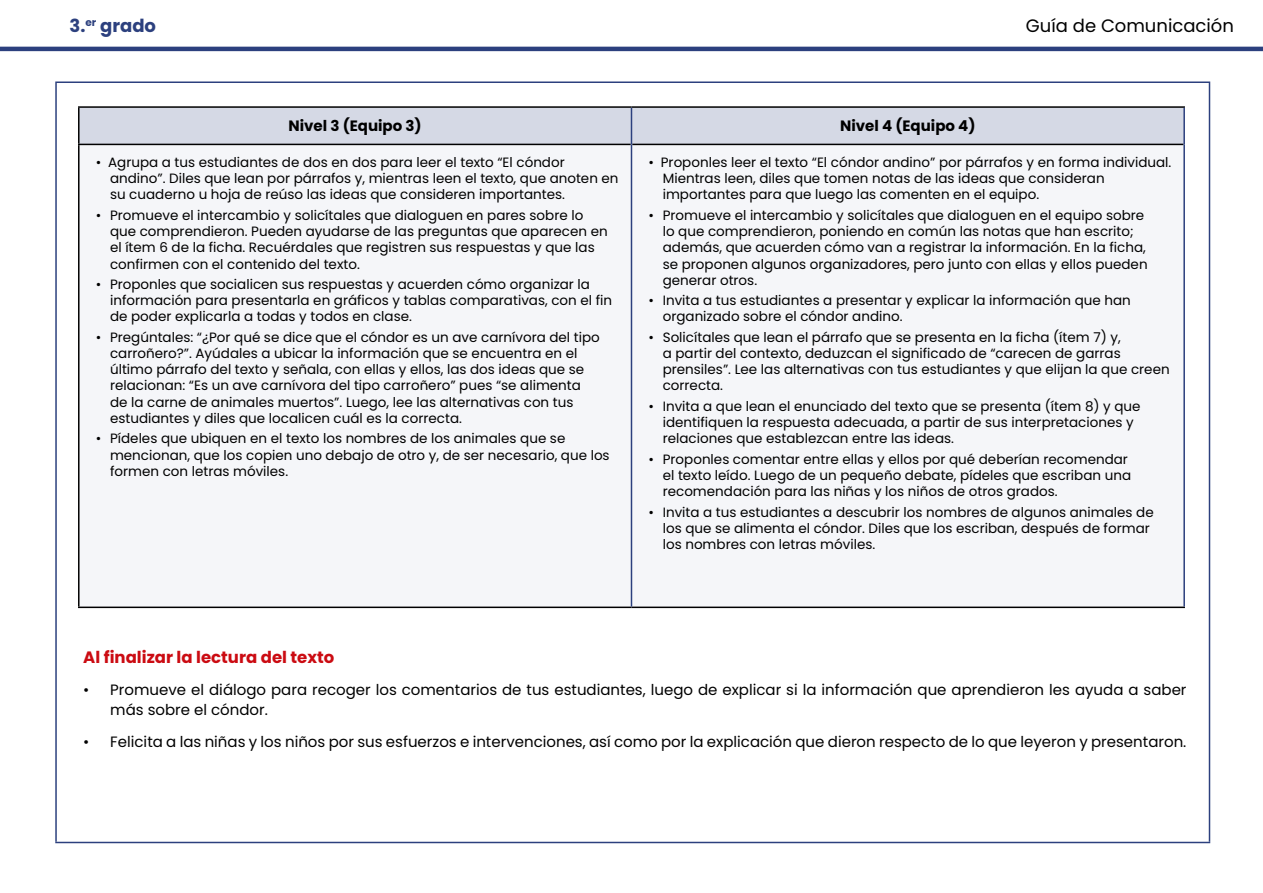
<style>
.page{position:relative;width:1263px;height:893px;background:#fff}
.page>*{position:absolute;margin:0;border:0;box-sizing:border-box;transform-origin:0 0}
.t1{font:18px "Poppins";color:#000}
.t2{font:700 18px "Poppins";color:#2c407e}
.t3{font:700 16.5px "Poppins";color:#cb0b12}
.t4{font:15px/19.5px "Poppins";color:#000}
.t5{font:700 15px "Poppins";color:#000}
.t6{font:13.5px/16.2px "Poppins";color:#000}
</style>
<div class="page">
<hr style="left:0;top:47px;width:1263px;height:4px;background:#2c407e">
<hr style="left:55px;top:81px;width:1155px;height:2px;background:#2c407e">
<hr style="left:55px;top:83px;width:2px;height:759px;background:#2c407e">
<hr style="left:1209px;top:83px;width:1px;height:759px;background:#2c407e">
<hr style="left:55px;top:842px;width:1155px;height:1px;background:#2c407e">
<div style="left:80px;top:108px;width:1103px;height:36px;background:#d5d9e5"></div>
<div style="left:80px;top:145px;width:1103px;height:462px;background:#f5f6f9"></div>
<hr style="left:78px;top:106px;width:553px;height:2px;background:#000">
<hr style="left:78px;top:108px;width:2px;height:36px;background:#000">
<hr style="left:631px;top:106px;width:554px;height:2px;background:#000">
<hr style="left:78px;top:144px;width:553px;height:1px;background:#000">
<hr style="left:78px;top:145px;width:2px;height:462px;background:#000">
<hr style="left:632px;top:144px;width:551px;height:1px;background:#000">
<hr style="left:78px;top:607px;width:553px;height:1px;background:#000">
<hr style="left:631px;top:607px;width:554px;height:1px;background:#000">
<hr style="left:631px;top:108px;width:1px;height:36px;background:#2c407e">
<hr style="left:1183px;top:108px;width:2px;height:36px;background:#2c407e">
<hr style="left:631px;top:144px;width:1px;height:463px;background:#2c407e">
<hr style="left:1183px;top:144px;width:2px;height:463px;background:#2c407e">
<h1 class="t2" style="left:69px;top:15px;width:88px">3.<sup>er</sup> grado</h1>
<h1 class="t1" style="left:1026px;top:15px;width:209px">Guía de Comunicación</h1>
<p class="t5" style="left:288px;top:117px;width:135px">Nivel 3 (Equipo 3)</p>
<p class="t5" style="left:840px;top:117px;width:137px">Nivel 4 (Equipo 4)</p>
<p class="t6" style="left:110px;top:154px;width:510px;text-indent:-14px">• Agrupa a tus estudiantes de dos en dos para leer el texto “El cóndor andino”. Diles que lean por párrafos y, mientras leen el texto, que anoten en su cuaderno u hoja de reúso las ideas que consideren importantes.</p>
<p class="t6" style="left:110px;top:207px;width:499px;text-indent:-14px">• Promueve el intercambio y solicítales que dialoguen en pares sobre lo que comprendieron. Pueden ayudarse de las preguntas que aparecen en el ítem 6 de la ficha. Recuérdales que registren sus respuestas y que las confirmen con el contenido del texto.</p>
<p class="t6" style="left:110px;top:276px;width:504px;text-indent:-14px">• Proponles que socialicen sus respuestas y acuerden cómo organizar la información para presentarla en gráficos y tablas comparativas, con el fin de poder explicarla a todas y todos en clase.</p>
<p class="t6" style="left:110px;top:329px;width:491px;text-indent:-14px">• Pregúntales: “¿Por qué se dice que el cóndor es un ave carnívora del tipo carroñero?”. Ayúdales a ubicar la información que se encuentra en el último párrafo del texto y señala, con ellas y ellos, las dos ideas que se relacionan: “Es un ave carnívora del tipo carroñero” pues “se alimenta de la carne de animales muertos”. Luego, lee las alternativas con tus estudiantes y diles que localicen cuál es la correcta.</p>
<p class="t6" style="left:110px;top:431px;width:501px;text-indent:-14px">• Pídeles que ubiquen en el texto los nombres de los animales que se mencionan, que los copien uno debajo de otro y, de ser necesario, que los formen con letras móviles.</p>
<p class="t6" style="left:663px;top:154px;width:510px;text-indent:-14px">• Proponles leer el texto “El cóndor andino” por párrafos y en forma individual.<br>Mientras leen, diles que tomen notas de las ideas que consideran importantes para que luego las comenten en el equipo.</p>
<p class="t6" style="left:663px;top:207px;width:486px;text-indent:-14px">• Promueve el intercambio y solicítales que dialoguen en el equipo sobre lo que comprendieron, poniendo en común las notas que han escrito; además, que acuerden cómo van a registrar la información. En la ficha, se proponen algunos organizadores, pero junto con ellas y ellos pueden generar otros.</p>
<p class="t6" style="left:663px;top:292px;width:470px;text-indent:-14px">• Invita a tus estudiantes a presentar y explicar la información que han organizado sobre el cóndor andino.</p>
<p class="t6" style="left:663px;top:329px;width:508px;text-indent:-14px">• Solicítales que lean el párrafo que se presenta en la ficha (ítem 7) y,<br>a partir del contexto, deduzcan el significado de “carecen de garras prensiles”. Lee las alternativas con tus estudiantes y que elijan la que creen correcta.</p>
<p class="t6" style="left:663px;top:398px;width:479px;text-indent:-14px">• Invita a que lean el enunciado del texto que se presenta (ítem 8) y que identifiquen la respuesta adecuada, a partir de sus interpretaciones y relaciones que establezcan entre las ideas.</p>
<p class="t6" style="left:663px;top:451px;width:470px;text-indent:-14px">• Proponles comentar entre ellas y ellos por qué deberían recomendar el texto leído. Luego de un pequeño debate, pídeles que escriban una recomendación para las niñas y los niños de otros grados.</p>
<p class="t6" style="left:663px;top:504px;width:492px;text-indent:-14px">• Invita a tus estudiantes a descubrir los nombres de algunos animales de los que se alimenta el cóndor. Diles que los escriban, después de formar los nombres con letras móviles.</p>
<p class="t3" style="left:83px;top:648px;width:253px">Al finalizar la lectura del texto</p>
<p class="t4" style="left:110px;top:680px;width:1078px;text-indent:-27px">• Promueve el diálogo para recoger los comentarios de tus estudiantes, luego de explicar si la información que aprendieron les ayuda a saber más sobre el cóndor.</p>
<p class="t4" style="left:83px;top:732px;width:1104px">• Felicita a las niñas y los niños por sus esfuerzos e intervenciones, así como por la explicación que dieron respecto de lo que leyeron y presentaron.</p>
</div>
